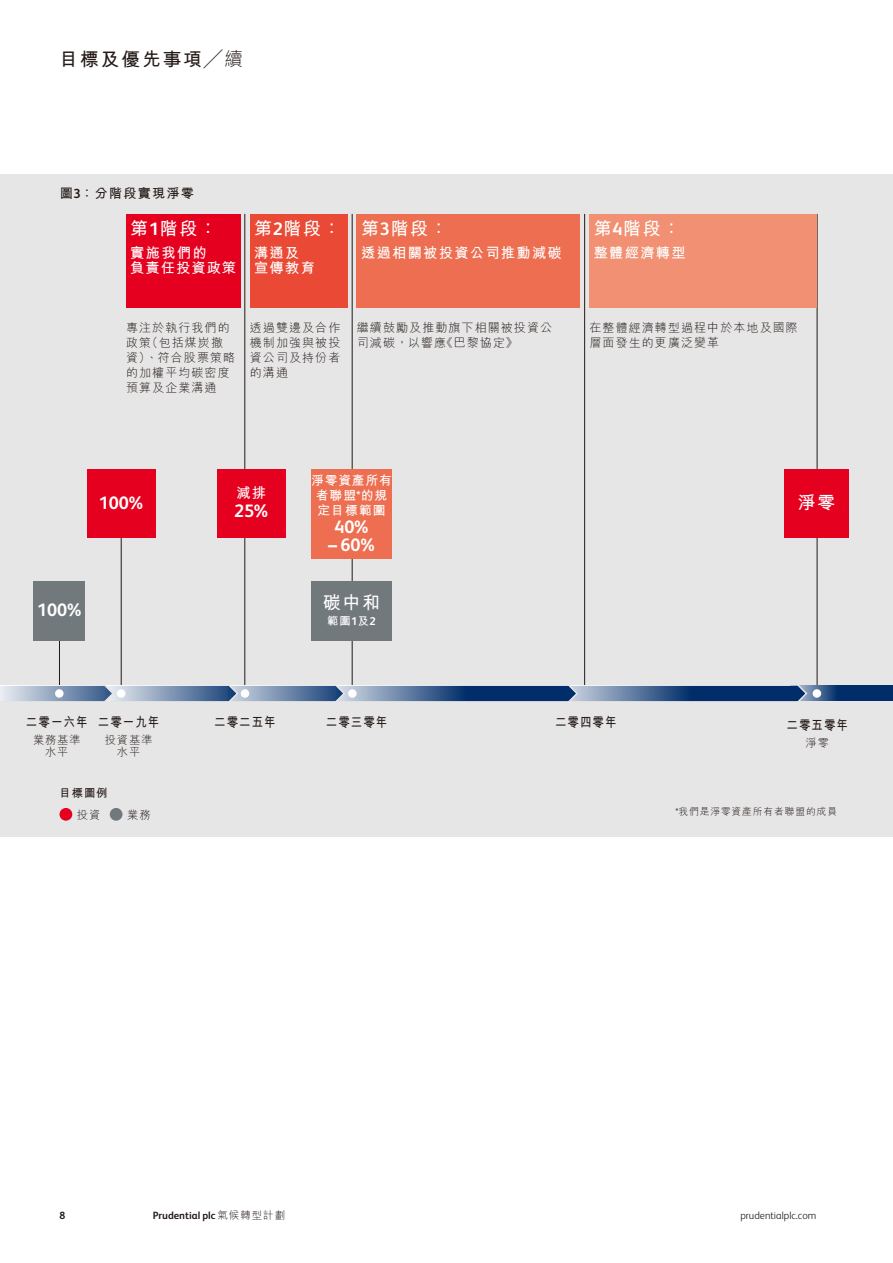
<style>
.page{position:relative;width:893px;height:1263px;background:#fff}
.page>*{position:absolute;margin:0;border:0;box-sizing:border-box;transform-origin:0 0}
.t1{font:700 18.75px "M Hei HK";letter-spacing:.1em;color:#231916}
.t2{font:700 18px "M Hei HK";letter-spacing:.09em;color:#fff}
.t3{font:700 18px "FS Albert Pro";letter-spacing:-.01em;color:#fff}
.t4{font:700 14.25px/15px "M Hei HK";letter-spacing:.09em;color:#fff}
.t5{font:700 14.25px/15px "M Hei HK";letter-spacing:.07em;color:#fff}
.t6{font:700 13.5px "M Hei HK";letter-spacing:.09em;color:#231916;scale:.85 1}
.t7{font:700 13.2px "M Hei HK";letter-spacing:.09em;color:#231916}
.t8{font:700 12.75px/15px "M Hei HK";letter-spacing:.09em;color:#fff;text-align:center}
.t9{font:300 12px/15px "M Hei HK";letter-spacing:.09em;color:#231916}
.t10{font:300 11.25px/12px "M Hei HK";letter-spacing:.07em;color:#231916;text-align:center}
.t11{font:700 11.25px "M Hei HK";color:#fff}
.t12{font:700 11.25px "M Hei HK";color:#231916}
.t13{font:700 10.5px "FS Albert Pro";color:#231916}
.t14{font:300 10.5px "FS Albert Pro";color:#231916}
.t15{font:300 9.75px "M Hei HK";letter-spacing:.09em;color:#231916}
.s1{font-weight:300}
.s2{font-family:"FS Albert Pro"}
.s3{font-family:"M Hei HK";font-weight:300}
</style>
<div class="page">
<div style="left:0;top:174px;width:893px;height:663px;background:#e6e6e6"></div>
<div style="left:60px;top:808px;width:12px;height:13px;background:#e60020;border-radius:50%"></div>
<div style="left:110px;top:808px;width:13px;height:13px;background:#72797d;border-radius:50%"></div>
<hr style="left:817px;top:214px;width:1px;height:483px;background:#231916">
<hr style="left:245px;top:214px;width:1px;height:475px;background:#231916">
<hr style="left:352px;top:214px;width:1px;height:475px;background:#231916">
<hr style="left:121px;top:470px;width:1px;height:219px;background:#231916">
<hr style="left:59px;top:587px;width:1px;height:110px;background:#231916">
<div style="left:126px;top:214px;width:114px;height:93px;background:#e60020"></div>
<div style="left:250px;top:214px;width:97px;height:93px;background:#e94935"></div>
<div style="left:357px;top:214px;width:223px;height:93px;background:#ed6e51"></div>
<div style="left:589px;top:214px;width:228px;height:93px;background:#f19072"></div>
<hr style="left:584px;top:214px;width:1px;height:483px;background:#231916">
<svg style="left:808px;top:686px;width:85px;height:15px"></svg>
<div style="left:813px;top:689px;width:8px;height:9px;background:#fff;border-radius:50%"></div>
<div style="left:87px;top:470px;width:68px;height:68px;background:#e60020"></div>
<div style="left:34px;top:581px;width:51px;height:60px;background:#72797d"></div>
<div style="left:217px;top:470px;width:68px;height:68px;background:#e60020"></div>
<div style="left:311px;top:581px;width:81px;height:60px;background:#72797d"></div>
<div style="left:311px;top:470px;width:81px;height:89px;background:#ed6e51"></div>
<div style="left:784px;top:470px;width:65px;height:68px;background:#e60020"></div>
<svg style="left:0;top:680px;width:808px;height:22px"></svg>
<h1 class="t1" style="left:60px;top:45px;width:185px">目標及優先事項<span class="s1">╱續</span></h1>
<p class="t7" style="left:60px;top:184px;width:136px">圖<span class="s2">3</span>：分階段實現淨零</p>
<h2 class="t2" style="left:130px;top:215px;width:88px">第<span class="s2">1</span>階段：</h2>
<p class="t5" style="left:130px;top:245px;width:107px">實施我們的<br>負責任投資政策</p>
<h2 class="t2" style="left:254px;top:215px;width:88px">第<span class="s2">2</span>階段：</h2>
<p class="t4" style="left:254px;top:245px;width:62px">溝通及宣傳教育</p>
<h2 class="t2" style="left:361px;top:215px;width:88px">第<span class="s2">3</span>階段：</h2>
<p class="t4" style="left:361px;top:245px;width:202px">透過相關被投資公司推動減碳</p>
<h2 class="t2" style="left:594px;top:215px;width:88px">第<span class="s2">4</span>階段：</h2>
<p class="t4" style="left:594px;top:245px;width:93px">整體經濟轉型</p>
<p class="t9" style="left:126px;top:319px;width:111px">專注於執行我們的政策（包括煤炭撤資）、符合股票策略的加權平均碳密度預算及企業溝通</p>
<p class="t9" style="left:250px;top:319px;width:92px;text-align:justify">透過雙邊及合作機制加強與被投資公司及持份者的溝通</p>
<p class="t9" style="left:357px;top:319px;width:197px">繼續鼓勵及推動旗下相關被投資公司減碳，以響應《巴黎協定》</p>
<p class="t9" style="left:589px;top:319px;width:210px">在整體經濟轉型過程中於本地及國際層面發生的更廣泛變革</p>
<h2 class="t3" style="left:99px;top:490px;width:46px">100%</h2>
<h2 class="t3" style="left:37px;top:597px;width:46px">100%</h2>
<p class="t4" style="left:236px;top:484px;width:31px">減排</p>
<h2 class="t3" style="left:234px;top:498px;width:36px">25%</h2>
<p class="t8" style="left:311px;top:471px;width:82px">淨零資產所有者聯盟<span class="s2">*</span>的規定目標範圍</p>
<h2 class="t3" style="left:334px;top:514px;width:36px">40%</h2>
<h2 class="t3" style="left:328px;top:532px;width:48px">– 60%</h2>
<h2 class="t2" style="left:323px;top:589px;width:59px">碳中和</h2>
<p class="t11" style="left:327px;top:612px;width:50px">範圍<span class="s2">1</span>及<span class="s2">2</span></p>
<p class="t6" style="left:26px;top:712px;width:74px">二零一六年</p>
<p class="t10" style="left:33px;top:733px;width:49px">業務基準水平</p>
<p class="t6" style="left:98px;top:712px;width:74px">二零一九年</p>
<p class="t6" style="left:214px;top:712px;width:74px">二零二五年</p>
<p class="t6" style="left:326px;top:712px;width:74px">二零三零年</p>
<p class="t6" style="left:555px;top:712px;width:74px">二零四零年</p>
<p class="t10" style="left:105px;top:733px;width:49px">投資基準水平</p>
<p class="t12" style="left:60px;top:784px;width:50px">目標圖例</p>
<p class="t10" style="left:77px;top:808px;width:25px">投資</p>
<p class="t10" style="left:127px;top:808px;width:25px">業務</p>
<h2 class="t2" style="left:798px;top:489px;width:39px">淨零</h2>
<p class="t6" style="left:786px;top:716px;width:74px">二零五零年</p>
<p class="t10" style="left:805px;top:736px;width:25px">淨零</p>
<p class="t15" style="left:675px;top:804px;width:163px"><span class="s2">*</span>我們是淨零資產所有者聯盟的成員</p>
<p class="t13" style="left:60px;top:1208px;width:7px">8</p>
<p class="t13" style="left:153px;top:1208px;width:134px">Prudential plc <span class="s3">氣候轉型計劃</span></p>
<p class="t14" style="left:740px;top:1208px;width:78px">prudentialplc.com</p>
</div>
